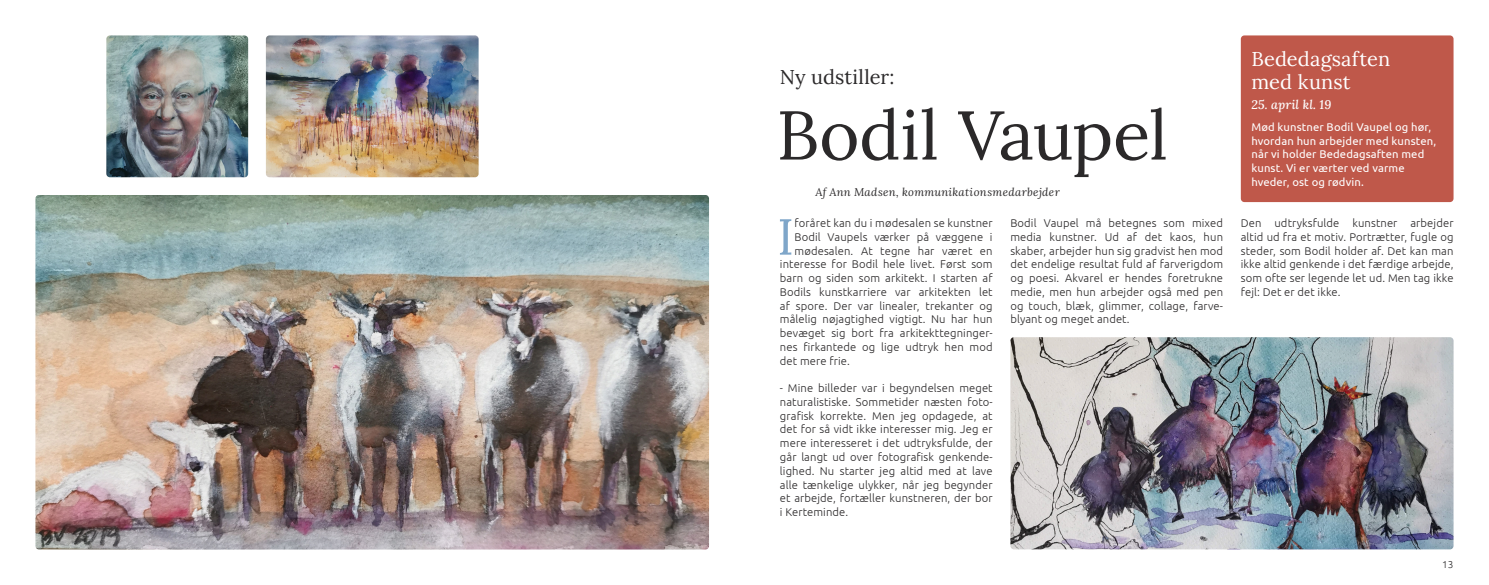
<style>
.page{position:relative;width:1489px;height:585px;background:#fff}
.page>*{position:absolute;margin:0;border:0;box-sizing:border-box;transform-origin:0 0}
.t1{font:68.75px "Lora";letter-spacing:-.005em;color:#2b292a}
.t2{font:50.5px "Lora";color:#7fa6c9}
.t3{font:20px/22.5px "Lora";letter-spacing:.01em;color:#fff}
.t4{font:20px "Lora";color:#2b292a}
.t5{font:italic 500 12.5px "Lora";letter-spacing:.01em;color:#fff}
.t6{font:300 11.25px/13.8px "Ubuntu";letter-spacing:.01em;color:#2b292a;text-align:justify}
.t7{font:11.25px/13.8px "Ubuntu";letter-spacing:.01em;color:#fff}
.t8{font:italic 11.25px "Lora";letter-spacing:.025em;color:#2b292a}
.t9{font:300 10px "Ubuntu";color:#2b292a}
</style>
<div class="page">
<img style="left:1010px;top:337px;width:443px;height:212px">
<img style="left:35px;top:195px;width:674px;height:354px">
<img style="left:106px;top:35px;width:142px;height:142px">
<img style="left:266px;top:35px;width:212px;height:142px">
<div style="left:1240px;top:35px;width:213px;height:167px;background:#bf584a;border-radius:4px"></div>
<h3 class="t4" style="left:780px;top:69px;width:116px">Ny udstiller:</h3>
<h1 class="t1" style="left:776px;top:107px;width:393px">Bodil Vaupel</h1>
<p class="t8" style="left:815px;top:187px;width:246px">Af Ann Madsen, kommunikationsmedarbejder</p>
<h3 class="t3" style="left:1251px;top:50px;width:140px">Bededagsaften med kunst</h3>
<p class="t5" style="left:1251px;top:99px;width:81px">25. april kl. 19</p>
<p class="t7" style="left:1251px;top:121px;width:186px">Mød kunstner Bodil Vaupel og hør, hvordan hun arbejder med kunsten, når vi holder Bededagsaften med kunst. Vi er værter ved varme hveder, ost og rødvin.</p>
<h2 class="t2" style="left:777px;top:216px;width:18px">I</h2>
<p class="t6" style="left:794px;top:217px;width:199px">foråret kan du i mødesalen se kunstner</p>
<p class="t6" style="left:794px;top:231px;width:199px">Bodil Vaupels værker på væggene i</p>
<p class="t6" style="left:794px;top:244px;width:199px">mødesalen. At tegne har været en</p>
<p class="t6" style="left:780px;top:258px;width:214px">interesse for Bodil hele livet. Først som</p>
<p class="t6" style="left:780px;top:272px;width:214px">barn og siden som arkitekt. I starten af</p>
<p class="t6" style="left:780px;top:286px;width:214px">Bodils kunstkarriere var arkitekten let</p>
<p class="t6" style="left:780px;top:299px;width:214px">af spore. Der var linealer, trekanter og</p>
<p class="t6" style="left:780px;top:313px;width:214px">målelig nøjagtighed vigtigt. Nu har hun</p>
<p class="t6" style="left:780px;top:327px;width:214px">bevæget sig bort fra arkitekttegninger-</p>
<p class="t6" style="left:780px;top:340px;width:214px">nes firkantede og lige udtryk hen mod</p>
<p class="t6" style="left:780px;top:354px;width:71px">det mere frie.</p>
<p class="t6" style="left:780px;top:382px;width:214px">- Mine billeder var i begyndelsen meget naturalistiske. Sommetider næsten foto&shy;grafisk korrekte. Men jeg opdagede, at det for så vidt ikke interesser mig. Jeg er mere interesseret i det udtryksfulde, der går langt ud over fotografisk genkende&shy;lighed. Nu starter jeg altid med at lave alle tænkelige ulykker, når jeg begynder et arbejde, fortæller kunstneren, der bor i Kerteminde.</p>
<p class="t6" style="left:1010px;top:217px;width:214px">Bodil Vaupel må betegnes som mixed media kunstner. Ud af det kaos, hun skaber, arbejder hun sig gradvist hen mod det endelige resultat fuld af farverigdom og poesi. Akvarel er hendes foretrukne medie, men hun arbejder også med pen og touch, blæk, glimmer, collage, farve&shy;blyant og meget andet.</p>
<p class="t6" style="left:1240px;top:217px;width:214px">Den udtryksfulde kunstner arbejder altid ud fra et motiv. Portrætter, fugle og steder, som Bodil holder af. Det kan man ikke altid genkende i det færdige arbejde, som ofte ser legende let ud. Men tag ikke fejl: Det er det ikke.</p>
<p class="t9" style="left:1441px;top:560px;width:13px">13</p>
</div>
